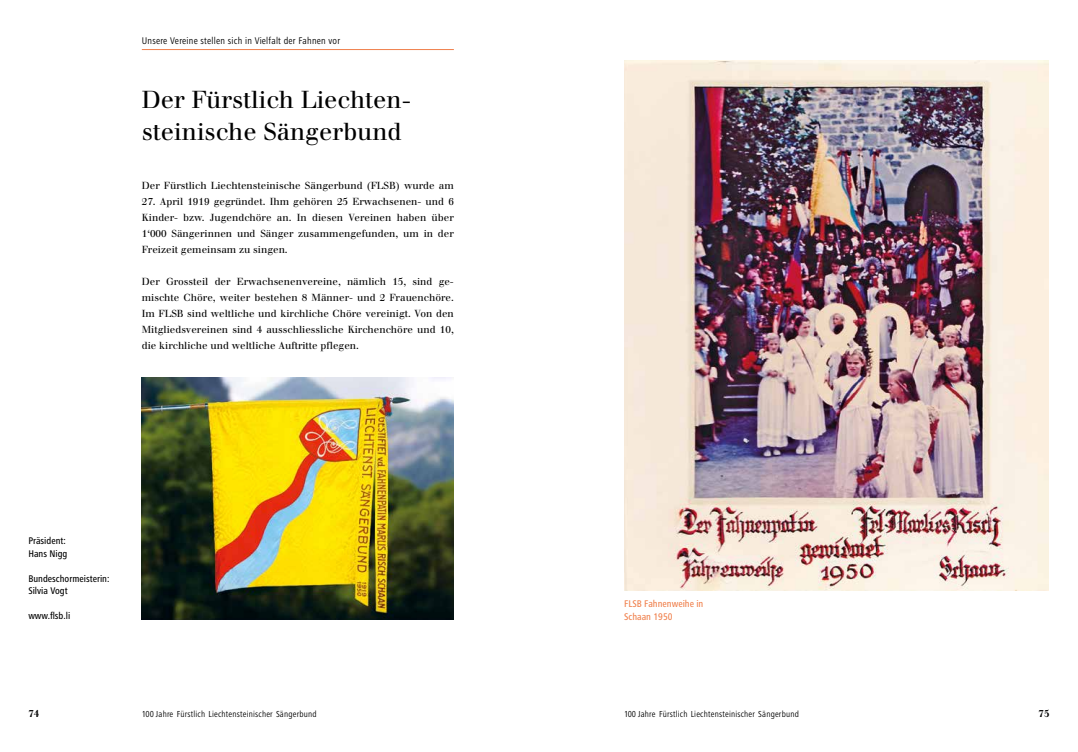
<style>
.page{position:relative;width:1078px;height:752px;background:#fff}
.page>*{position:absolute;margin:0;border:0;box-sizing:border-box;transform-origin:0 0}
.t1{font:24px/32px "Walbaum LT";color:#000}
.t2{font:10px/16px "Walbaum LT";color:#000;text-align:justify}
.t3{font:500 condensed 10px/12.5px "Frutiger Next LT";color:#000}
.t4{font:condensed 10px "Frutiger Next LT";letter-spacing:.02em;color:#000}
.t5{font:500 condensed 10px/12.5px "Frutiger Next LT";color:#f0804c}
.t6{font:700 10px "Walbaum LT";color:#000}
.t7{font:condensed 9px "Frutiger Next LT";letter-spacing:.02em;color:#000}
</style>
<div class="page">
<hr style="left:142px;top:49px;width:312px;height:1px;background:#f0804c">
<img style="left:142px;top:377px;width:312px;height:242px">
<img style="left:624px;top:60px;width:424px;height:530px">
<p class="t4" style="left:142px;top:36px;width:200px">Unsere Vereine stellen sich in Vielfalt der Fahnen vor</p>
<h1 class="t1" style="left:142px;top:84px;width:271px">Der Fürstlich Liechten&shy;steinische Sängerbund</h1>
<p class="t2" style="left:142px;top:177px;width:313px">Der Fürstlich Liechtensteinische Sängerbund (FLSB) wurde am</p>
<p class="t2" style="left:142px;top:193px;width:313px">27. April 1919 gegründet. Ihm gehören 25 Erwachsenen- und 6<br>Kinder- bzw. Jugendchöre an. In diesen Vereinen haben über 1‘000 Sängerinnen und Sänger zusammengefunden, um in der Freizeit gemeinsam zu singen.</p>
<p class="t2" style="left:142px;top:273px;width:313px">Der Grossteil der Erwachsenenvereine, nämlich 15, sind ge&shy;mischte Chöre, weiter bestehen 8 Männer- und 2 Frauenchöre.<br>Im FLSB sind weltliche und kirchliche Chöre vereinigt. Von den Mitgliedsvereinen sind 4 ausschliessliche Kirchenchöre und 10, die kirchliche und weltliche Auftritte pflegen.</p>
<p class="t3" style="left:28px;top:534px;width:41px">Präsident:<br>Hans Nigg</p>
<p class="t3" style="left:28px;top:572px;width:83px">Bundeschormeisterin:<br>Silvia Vogt</p>
<p class="t3" style="left:28px;top:609px;width:43px">www.flsb.li</p>
<p class="t5" style="left:624px;top:597px;width:81px">FLSB Fahnenweihe in<br>Schaan 1950</p>
<p class="t6" style="left:28px;top:707px;width:13px">74</p>
<p class="t7" style="left:142px;top:708px;width:176px">100 Jahre Fürstlich Liechtensteinischer Sängerbund</p>
<p class="t7" style="left:624px;top:708px;width:176px">100 Jahre Fürstlich Liechtensteinischer Sängerbund</p>
<p class="t6" style="left:1038px;top:707px;width:13px">75</p>
</div>
